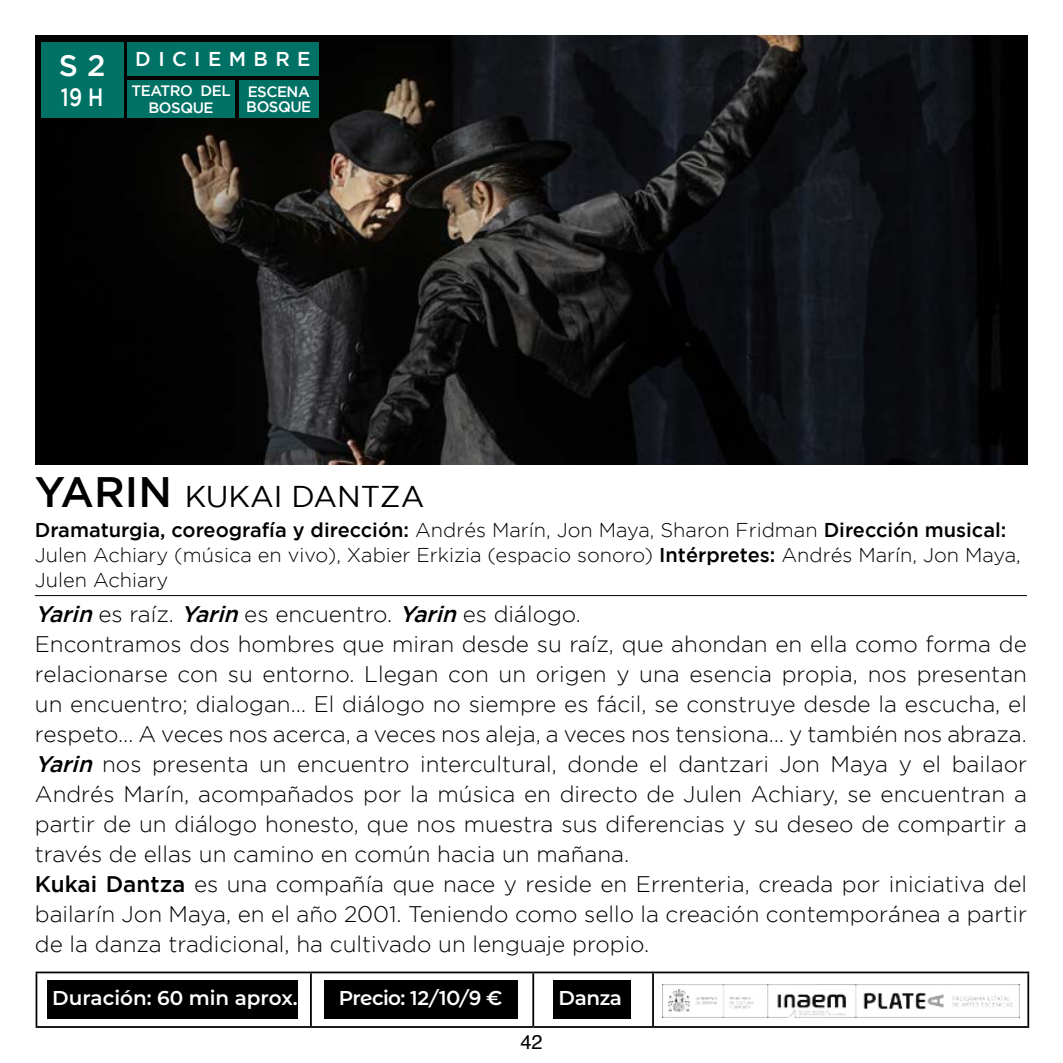
<style>
.page{position:relative;width:1063px;height:1063px;background:#fff}
.page>*{position:absolute;margin:0;border:0;box-sizing:border-box;transform-origin:0 0}
.t1{font:30px "Gotham";color:#000}
.t2{font:500 30px "Gotham";color:#fff}
.t3{font:500 25px "Gotham";color:#fff;scale:.8 1}
.t4{font:300 22.5px/30px "Gotham";color:#000}
.t5{font:300 20px/25px "Gotham";color:#000}
.t6{font:600 20px "Montserrat";color:#fff}
.t7{font:600 20px "Montserrat Alternates";letter-spacing:-.03em;color:#fff}
.t8{font:500 20px "Gotham";letter-spacing:.37em;color:#fff}
.t9{font:20px "Helvetica";color:#000}
.t10{font:500 15px/17.5px "Gotham";letter-spacing:-.03em;color:#fff;text-align:center}
.s1{font-weight:500;font-size:42.5px}
.s2{font-weight:500}
.s3{font-weight:500;font-style:italic}
.s4{font-family:"Gotham";font-weight:500}
.s5{font-family:"Montserrat"}
</style>
<div class="page">
<img style="left:35px;top:35px;width:993px;height:429px">
<div style="left:127px;top:43px;width:192px;height:33px;background:#007265"></div>
<div style="left:127px;top:80px;width:108px;height:38px;background:#007265"></div>
<div style="left:239px;top:80px;width:80px;height:38px;background:#007265"></div>
<div style="left:41px;top:43px;width:83px;height:75px;background:#007265"></div>
<div style="left:47px;top:980px;width:251px;height:39px;background:#000"></div>
<div style="left:553px;top:980px;width:78px;height:39px;background:#000"></div>
<hr style="left:35px;top:595px;width:992px;height:1px;background:#000">
<div style="left:324px;top:980px;width:194px;height:39px;background:#000"></div>
<img style="left:663px;top:985px;width:357px;height:32px">
<hr style="left:36px;top:972px;width:275px;height:1px;background:#000">
<hr style="left:36px;top:973px;width:1px;height:53px;background:#000">
<hr style="left:311px;top:972px;width:222px;height:1px;background:#000">
<hr style="left:310px;top:973px;width:2px;height:53px;background:#000">
<hr style="left:533px;top:972px;width:120px;height:1px;background:#000">
<hr style="left:532px;top:973px;width:2px;height:53px;background:#000">
<hr style="left:653px;top:972px;width:376px;height:1px;background:#000">
<hr style="left:652px;top:973px;width:2px;height:53px;background:#000">
<hr style="left:1027px;top:973px;width:2px;height:53px;background:#000">
<hr style="left:36px;top:1026px;width:275px;height:2px;background:#000">
<hr style="left:311px;top:1026px;width:222px;height:2px;background:#000">
<hr style="left:533px;top:1026px;width:120px;height:2px;background:#000">
<hr style="left:653px;top:1026px;width:376px;height:2px;background:#000">
<h1 class="t2" style="left:59px;top:48px;width:48px">S 2</h1>
<p class="t3" style="left:61px;top:83px;width:55px">19 H</p>
<p class="t8" style="left:135px;top:48px;width:177px">DICIEMBRE</p>
<p class="t10" style="left:132px;top:81px;width:101px">TEATRO DEL<br>BOSQUE</p>
<p class="t10" style="left:246px;top:84px;width:67px;line-height:15px;text-align:left">ESCENA<br>BOSQUE</p>
<h1 class="t1" style="left:35px;top:480px;width:391px"><span class="s1">YARIN</span> KUKAI DANTZA</h1>
<p class="t5" style="left:35px;top:517px;width:987px"><span class="s2">Dramaturgia, coreografía y dirección:</span> Andrés Marín, Jon Maya, Sharon Fridman <span class="s2">Dirección musical:<br></span>Julen Achiary (música en vivo), Xabier Erkizia (espacio sonoro) <span class="s2">Intérpretes:</span> Andrés Marín, Jon Maya,<br>Julen Achiary</p>
<p class="t4" style="left:35px;top:599px;width:994px"><span class="s3">Yarin</span> es raíz. <span class="s3">Yarin</span> es encuentro. <span class="s3">Yarin</span> es diálogo.<br>Encontramos dos hombres que miran desde su raíz, que ahondan en ella como forma de relacionarse con su entorno. Llegan con un origen y una esencia propia, nos presentan un encuentro; dialogan… El diálogo no siempre es fácil, se construye desde la escucha, el respeto… A veces nos acerca, a veces nos aleja, a veces nos tensiona… y también nos abraza.<br><span class="s3">Yarin</span> nos presenta un encuentro intercultural, donde el dantzari Jon Maya y el bailaor Andrés Marín, acompañados por la música en directo de Julen Achiary, se encuentran a partir de un diálogo honesto, que nos muestra sus diferencias y su deseo de compartir a través de ellas un camino en común hacia un mañana.<br><span class="s2">Kukai Dantza</span> es una compañía que nace y reside en Errenteria, creada por iniciativa del bailarín Jon Maya, en el año 2001. Teniendo como sello la creación contemporánea a partir de la danza tradicional, ha cultivado un lenguaje propio.</p>
<p class="t7" style="left:339px;top:984px;width:165px">Precio: <span class="s4">12/10/9</span> <span class="s5">€</span></p>
<p class="t6" style="left:52px;top:984px;width:247px">Duración: 60 min aprox.</p>
<p class="t6" style="left:559px;top:984px;width:65px">Danza</p>
<p class="t9" style="left:520px;top:1026px;width:24px">42</p>
</div>
